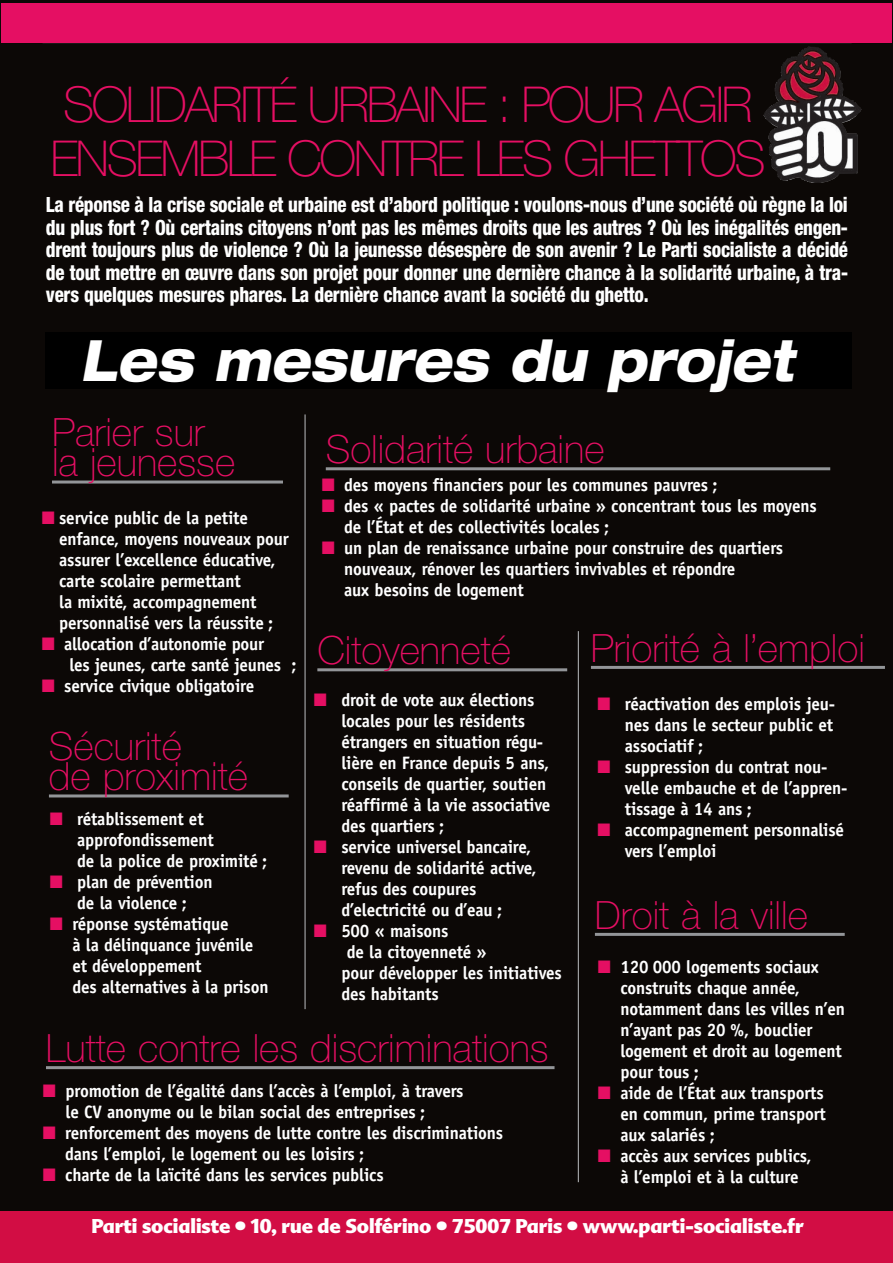
<style>
.page{position:relative;width:893px;height:1263px;background:#0c0806}
.page>*{position:absolute;margin:0;border:0;box-sizing:border-box;transform-origin:0 0}
.t1{font:italic 800 expanded 57px "Helvetica Neue LT Std";color:#fff;scale:.85 1}
.t2{font:100 49.5px/54px "Helvetica Neue LT Std";letter-spacing:-.05em;color:#e50f63}
.t3{font:100 39px/30px "Helvetica Neue LT Std";color:#e50f63}
.t4{font:800 condensed 21px/22.5px "Helvetica Neue LT Std";letter-spacing:-.01em;color:#fff;text-align:justify;scale:.9 1}
.t5{font:900 19.5px "Advert";color:#fff}
.t6{font:700 18px/21px "Officina Sans Std";letter-spacing:-.01em;color:#fff;scale:.95 1}
.s1{color:#e50f63}
</style>
<div class="page">
<hr style="left:43px;top:43px;width:809px;height:1px;background:#231f20">
<hr style="left:305px;top:414px;width:1px;height:595px;background:#bcbdc0">
<div style="left:1px;top:3px;width:891px;height:40px;background:#e50f63"></div>
<hr style="left:52px;top:480px;width:231px;height:3px;background:#939598">
<hr style="left:49px;top:794px;width:240px;height:3px;background:#939598">
<hr style="left:595px;top:933px;width:250px;height:3px;background:#939598">
<hr style="left:591px;top:666px;width:294px;height:3px;background:#939598">
<div style="left:46px;top:333px;width:805px;height:56px;background:#000"></div>
<hr style="left:326px;top:467px;width:504px;height:3px;background:#939598">
<hr style="left:46px;top:1066px;width:508px;height:3px;background:#939598">
<hr style="left:317px;top:668px;width:250px;height:3px;background:#939598">
<hr style="left:578px;top:631px;width:1px;height:551px;background:#bcbdc0">
<img style="left:763px;top:47px;width:98px;height:136px">
<div style="left:0;top:1211px;width:893px;height:52px;background:#d20d44"></div>
<h2 class="t2" style="left:50px;top:82px;width:717px">SOLIDARITÉ URBAINE : POUR AGIR<br>ENSEMBLE CONTRE LES GHETTOS</h2>
<p class="t4" style="left:46px;top:195px;width:893px">La réponse à la crise sociale et urbaine est d’abord politique : voulons-nous d’une société où règne la loi du plus fort ? Où certains citoyens n’ont pas les mêmes droits que les autres ? Où les inégalités engen&shy;drent toujours plus de violence ? Où la jeunesse désespère de son avenir ? Le Parti socialiste a décidé de tout mettre en œuvre dans son projet pour donner une dernière chance à la solidarité urbaine, à tra&shy;vers quelques mesures phares. La dernière chance avant la société du ghetto.</p>
<h1 class="t1" style="left:80px;top:338px;width:842px">Les mesures du projet</h1>
<h3 class="t3" style="left:52px;top:421px;width:185px">Parier sur la jeunesse</h3>
<h3 class="t3" style="left:326px;top:438px;width:280px">Solidarité urbaine</h3>
<p class="t6" style="left:322px;top:476px;width:418px"><span class="s1">■</span> des moyens financiers pour les communes pauvres ;</p>
<p class="t6" style="left:344px;top:497px;width:499px;text-indent:-22px"><span class="s1">■</span> des « pactes de solidarité urbaine » concentrant tous les moyens de l’État et des collectivités locales ;</p>
<p class="t6" style="left:344px;top:539px;width:463px;text-indent:-22px"><span class="s1">■</span> un plan de renaissance urbaine pour construire des quartiers nouveaux, rénover les quartiers invivables et répondre<br>aux besoins de logement</p>
<p class="t6" style="left:59px;top:508px;width:243px;text-indent:-17px"><span class="s1">■</span> service public de la petite enfance, moyens nouveaux pour assurer l’excellence éducative, carte scolaire permettant<br>la mixité, accompagnement personnalisé vers la réussite ;</p>
<p class="t6" style="left:69px;top:634px;width:241px;text-indent:-28px"><span class="s1">■</span> allocation d’autonomie pour<br>les jeunes, carte santé jeunes ;</p>
<p class="t6" style="left:42px;top:676px;width:225px"><span class="s1">■</span> service civique obligatoire</p>
<h3 class="t3" style="left:591px;top:636px;width:276px">Priorité à l’emploi</h3>
<h3 class="t3" style="left:317px;top:639px;width:195px">Citoyenneté</h3>
<p class="t6" style="left:341px;top:691px;width:222px;text-indent:-27px"><span class="s1">■</span> droit de vote aux élections locales pour les résidents étrangers en situation régu&shy;lière en France depuis 5 ans, conseils de quartier, soutien réaffirmé à la vie associative des quartiers ;</p>
<p class="t6" style="left:341px;top:838px;width:207px;text-indent:-27px"><span class="s1">■</span> service universel bancaire, revenu de solidarité active, refus des coupures d’electricité ou d’eau ;</p>
<p class="t6" style="left:341px;top:922px;width:233px;text-indent:-27px"><span class="s1">■</span> 500 « maisons<br>de la citoyenneté »<br>pour développer les initiatives des habitants</p>
<p class="t6" style="left:625px;top:695px;width:223px;text-indent:-27px"><span class="s1">■</span> réactivation des emplois jeu&shy;nes dans le secteur public et associatif ;</p>
<p class="t6" style="left:625px;top:758px;width:236px;text-indent:-27px"><span class="s1">■</span> suppression du contrat nou&shy;velle embauche et de l’appren&shy;tissage à 14 ans ;</p>
<p class="t6" style="left:625px;top:821px;width:232px;text-indent:-27px"><span class="s1">■</span> accompagnement personnalisé vers l’emploi</p>
<h3 class="t3" style="left:49px;top:735px;width:201px">Sécurité<br>de proximité</h3>
<p class="t6" style="left:77px;top:810px;width:202px;text-indent:-27px"><span class="s1">■</span> rétablissement et approfondissement<br>de la police de proximité ;</p>
<p class="t6" style="left:50px;top:873px;width:173px;text-align:center"><span class="s1">■</span> plan de prévention de la violence ;</p>
<p class="t6" style="left:72px;top:915px;width:208px;text-indent:-22px"><span class="s1">■</span> réponse systématique<br>à la délinquance juvénile et développement<br>des alternatives à la prison</p>
<h3 class="t3" style="left:595px;top:903px;width:215px">Droit à la ville</h3>
<p class="t6" style="left:620px;top:958px;width:238px;text-indent:-22px"><span class="s1">■</span> 120 000 logements sociaux construits chaque année, notamment dans les villes n’en n’ayant pas 20 %, bouclier logement et droit au logement pour tous ;</p>
<p class="t6" style="left:620px;top:1084px;width:218px;text-indent:-22px"><span class="s1">■</span> aide de l’État aux transports en commun, prime transport aux salariés ;</p>
<p class="t6" style="left:598px;top:1147px;width:227px;text-align:center"><span class="s1">■</span> accès aux services publics, à l’emploi et à la culture</p>
<h3 class="t3" style="left:46px;top:1036px;width:504px">Lutte contre les discriminations</h3>
<p class="t6" style="left:66px;top:1082px;width:420px;text-indent:-23px"><span class="s1">■</span> promotion de l’égalité dans l’accès à l’emploi, à travers le CV anonyme ou le bilan social des entreprises ;</p>
<p class="t6" style="left:65px;top:1124px;width:462px;text-indent:-22px"><span class="s1">■</span> renforcement des moyens de lutte contre les discriminations dans l’emploi, le logement ou les loisirs ;</p>
<p class="t6" style="left:43px;top:1166px;width:360px"><span class="s1">■</span> charte de la laïcité dans les services publics</p>
<p class="t5" style="left:91px;top:1215px;width:714px">Parti socialiste • 10, rue de Solférino • 75007 Paris • www.parti-socialiste.fr</p>
</div>
